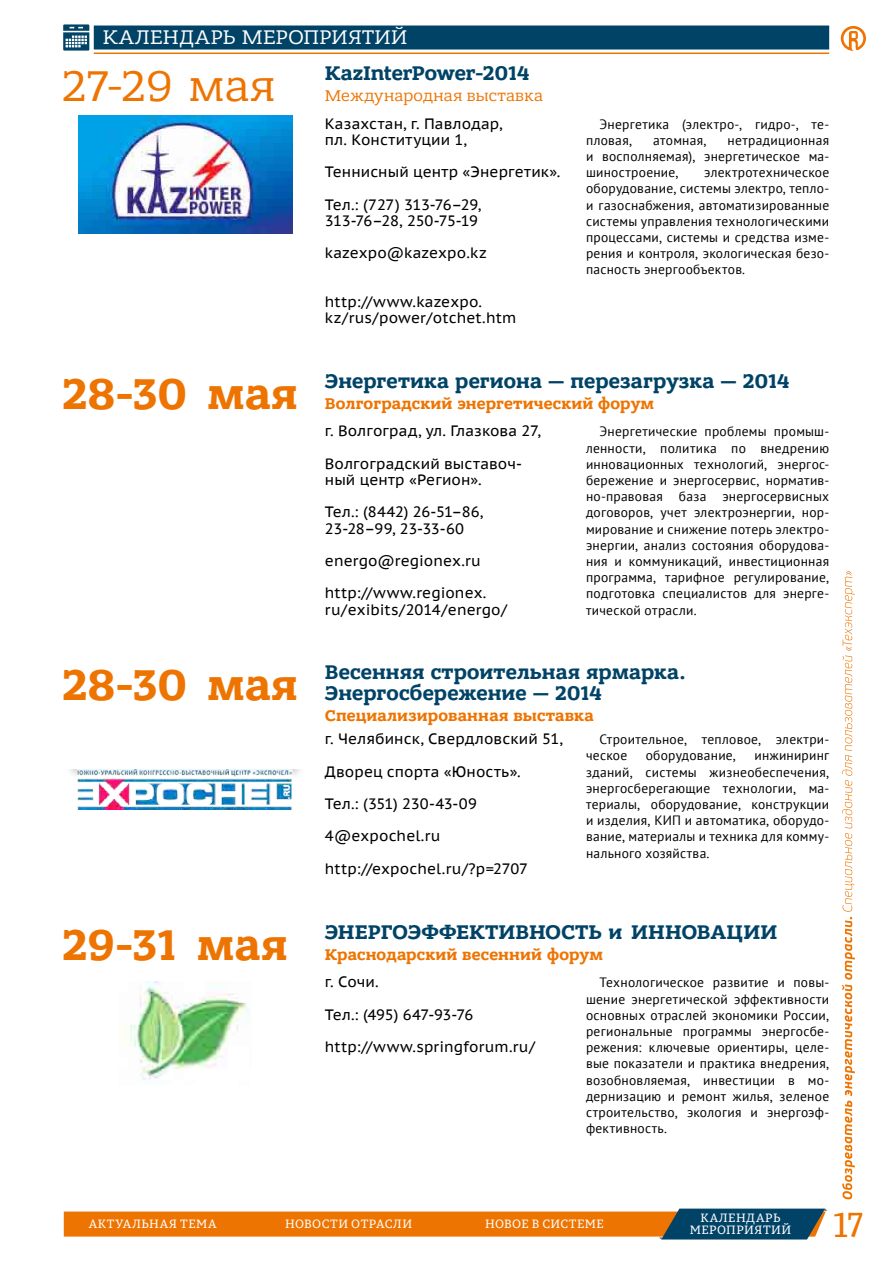
<style>
.page{position:relative;width:893px;height:1263px;background:#fff}
.page>*{position:absolute;margin:0;border:0;box-sizing:border-box;transform-origin:0 0}
.t1{font:700 45.75px "Bandera Pro";letter-spacing:.005em;color:#ee7402}
.t2{font:45.75px "Bandera Pro";color:#ee7402}
.t3{font:34.5px "Permian Slab Serif Typeface";color:#ee7402}
.t4{font:700 21px/21px "Bandera Pro";letter-spacing:.005em;color:#004366}
.t5{font:21px "Bandera Pro";letter-spacing:.01em;color:#fff}
.t6{font:700 16.5px "Bandera Pro";letter-spacing:.01em;color:#ee7402}
.t7{font:16.5px "Bandera Pro";letter-spacing:.02em;color:#ee7402}
.t8{font:15px/32.4px "PT Sans Caption";letter-spacing:.005em;color:#000}
.t9{font:13.5px/16.2px "PT Sans";letter-spacing:.02em;color:#000;text-align:justify}
.t10{font:12px/12px "Permian Slab Serif Typeface";letter-spacing:.04em;color:#fff;text-align:center}
.t11{font:12px "Permian Slab Serif Typeface";letter-spacing:.06em;color:#fff}
</style>
<div class="page">
<svg style="left:64px;top:1208px;width:763px;height:31px;background:#c4813e"></svg>
<svg style="left:841px;top:26px;width:25px;height:25px"></svg>
<svg style="left:842px;top:571px;width:13px;height:628px"></svg>
<div style="left:94px;top:26px;width:735px;height:24px;background:#004366"></div>
<hr style="left:94px;top:53px;width:735px;height:1px;background:#ee7402">
<svg style="left:63px;top:24px;width:26px;height:27px"></svg>
<img style="left:78px;top:115px;width:214px;height:118px">
<img style="left:71px;top:770px;width:229px;height:40px">
<img style="left:129px;top:981px;width:120px;height:103px">
<h3 class="t5" style="left:103px;top:24px;width:306px">КАЛЕНДАРЬ МЕРОПРИЯТИЙ</h3>
<h1 class="t2" style="left:62px;top:58px;width:215px">27‑29 мая</h1>
<h3 class="t4" style="left:325px;top:63px;width:206px">KazInterPower-2014</h3>
<p class="t7" style="left:325px;top:85px;width:220px">Международная выставка</p>
<p class="t8" style="left:325px;top:115px;width:179px;line-height:16.5px">Казахстан, г. Павлодар, пл. Конституции 1,</p>
<p class="t8" style="left:325px;top:155px;width:237px">Теннисный центр «Энергетик».<br>Тел.: (727) 313‑76–29,</p>
<p class="t8" style="left:325px;top:204px;width:163px">313‑76–28, 250‑75‑19 kazexpo@kazexpo.kz</p>
<p class="t8" style="left:325px;top:293px;width:193px;line-height:16.5px">http://www.kazexpo. kz/rus/power/otchet.htm</p>
<p class="t9" style="left:586px;top:115px;width:245px;text-indent:14px">Энергетика (электро-, гидро-, те&shy;пловая,</p>
<p class="t9" style="left:586px;top:132px;width:245px;text-indent:141px">нетрадиционная и восполняемая), энергетическое ма&shy;шиностроение,</p>
<p class="t9" style="left:653px;top:132px;width:55px">атомная,</p>
<p class="t9" style="left:586px;top:164px;width:245px;text-indent:118px">электротехническое оборудование, системы электро, тепло&shy;и газоснабжения, автоматизированные системы управления технологическими процессами, системы и средства изме&shy;рения и контроля, экологическая безо&shy;пасность энергообъектов.</p>
<h1 class="t1" style="left:62px;top:365px;width:237px">28‑30 мая</h1>
<h3 class="t4" style="left:325px;top:371px;width:466px">Энергетика региона — перезагрузка — 2014</h3>
<p class="t6" style="left:325px;top:393px;width:331px">Волгоградский энергетический форум</p>
<p class="t8" style="left:325px;top:415px;width:217px">г. Волгоград, ул. Глазкова 27,<br>Волгоградский выставоч-</p>
<p class="t8" style="left:325px;top:464px;width:160px">ный центр «Регион».<br>Тел.: (8442) 26‑51–86,</p>
<p class="t8" style="left:325px;top:512px;width:163px">23‑28–99, 23‑33‑60 energo@regionex.ru http://www.regionex.</p>
<p class="t8" style="left:325px;top:593px;width:184px">ru/exibits/2014/energo/</p>
<p class="t9" style="left:586px;top:423px;width:245px;text-indent:14px">Энергетические проблемы промыш&shy;ленности, политика по внедрению инновационных технологий, энергос&shy;бережение и энергосервис, норматив&shy;но-правовая база энергосервисных договоров, учет электроэнергии, нор&shy;мирование и снижение потерь электро&shy;энергии, анализ состояния оборудова&shy;ния и коммуникаций, инвестиционная программа, тарифное регулирование, подготовка специалистов для энерге&shy;тической отрасли.</p>
<h1 class="t1" style="left:62px;top:657px;width:237px">28‑30 мая</h1>
<h3 class="t4" style="left:325px;top:663px;width:363px">Весенняя строительная ярмарка.<br>Энергосбережение — 2014</h3>
<p class="t6" style="left:325px;top:706px;width:270px">Специализированная выставка</p>
<p class="t8" style="left:325px;top:722px;width:239px">г. Челябинск, Свердловский 51,<br>Дворец спорта «Юность».<br>Тел.: (351) 230‑43‑09<br>4@expochel.ru http://expochel.ru/?p=2707</p>
<p class="t9" style="left:586px;top:731px;width:245px;text-indent:14px">Строительное, тепловое, электри&shy;ческое</p>
<p class="t9" style="left:646px;top:747px;width:92px">оборудование,</p>
<p class="t9" style="left:586px;top:747px;width:245px;text-indent:168px">инжиниринг зданий, системы жизнеобеспечения, энергосберегающие технологии, ма&shy;териалы, оборудование, конструкции и изделия, КИП и автоматика, оборудо&shy;вание, материалы и техника для комму&shy;нального хозяйства.</p>
<h1 class="t1" style="left:62px;top:916px;width:227px">29‑31 мая</h1>
<h3 class="t4" style="left:325px;top:922px;width:454px">ЭНЕРГОЭФФЕКТИВНОСТЬ и ИННОВАЦИИ</h3>
<p class="t6" style="left:325px;top:944px;width:280px">Краснодарский весенний форум</p>
<p class="t8" style="left:325px;top:965px;width:212px">г. Сочи.<br>Тел.: (495) 647‑93‑76 http://www.springforum.ru/</p>
<p class="t9" style="left:586px;top:974px;width:245px;text-indent:14px">Технологическое развитие и повы&shy;шение энергетической эффективности основных отраслей экономики России, региональные программы энергосбе&shy;режения: ключевые ориентиры, целе&shy;вые показатели и практика внедрения, возобновляемая, инвестиции в мо&shy;дернизацию и ремонт жилья, зеленое строительство, экология и энергоэф&shy;фективность.</p>
<p class="t11" style="left:89px;top:1214px;width:130px">АКТУАЛЬНАЯ ТЕМА</p>
<p class="t10" style="left:285px;top:1217px;width:128px">НОВОСТИ ОТРАСЛИ</p>
<p class="t10" style="left:485px;top:1217px;width:120px">НОВОЕ В СИСТЕМЕ</p>
<p class="t10" style="left:690px;top:1211px;width:103px">КАЛЕНДАРЬ<br>МЕРОПРИЯТИЙ</p>
<h2 class="t3" style="left:833px;top:1197px;width:31px">17</h2>
</div>
